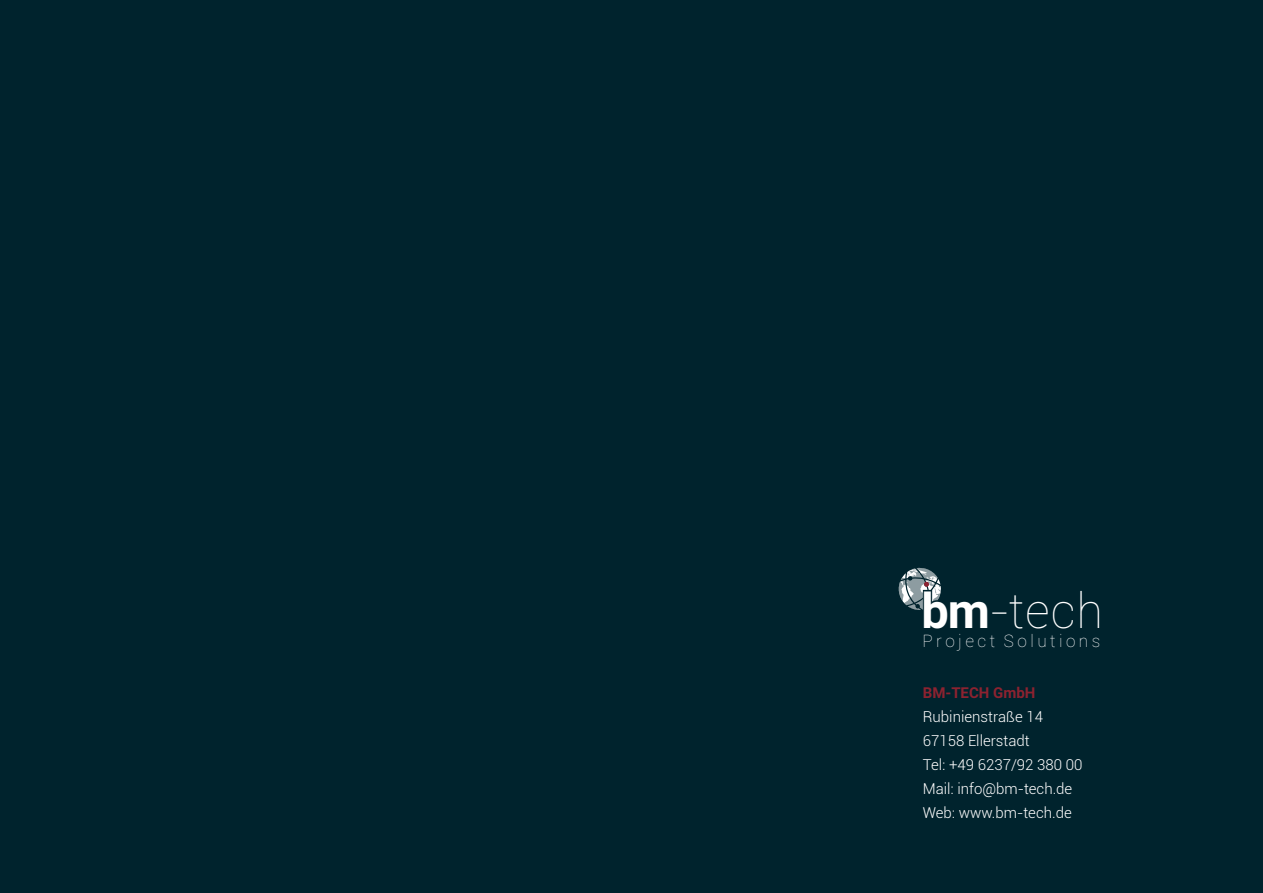
<style>
.page{position:relative;width:1263px;height:893px;background:#00232d}
.page>*{position:absolute;margin:0;border:0;box-sizing:border-box;transform-origin:0 0}
.t1{font:100 48.6px "Roboto";color:#fff}
.t2{font:100 17.25px "Roboto";letter-spacing:.2em;color:#fff}
.t3{font:300 15px/24px "Roboto";color:#fff}
.t4{font:700 15px "Roboto";color:#8c2230}
.s1{font-weight:700}
</style>
<div class="page">
<svg style="left:898px;top:567px;width:43px;height:43px"></svg>
<h1 class="t1" style="left:921px;top:577px;width:183px"><span class="s1">bm</span>-tech</h1>
<p class="t2" style="left:922px;top:629px;width:179px">Project Solutions</p>
<p class="t4" style="left:923px;top:682px;width:114px">BM-TECH GmbH</p>
<p class="t3" style="left:923px;top:704px;width:161px">Rubinienstraße 14<br>67158 Ellerstadt<br>Tel: +49 6237/92 380 00<br>Mail: info@bm-tech.de<br>Web: www.bm-tech.de</p>
</div>
